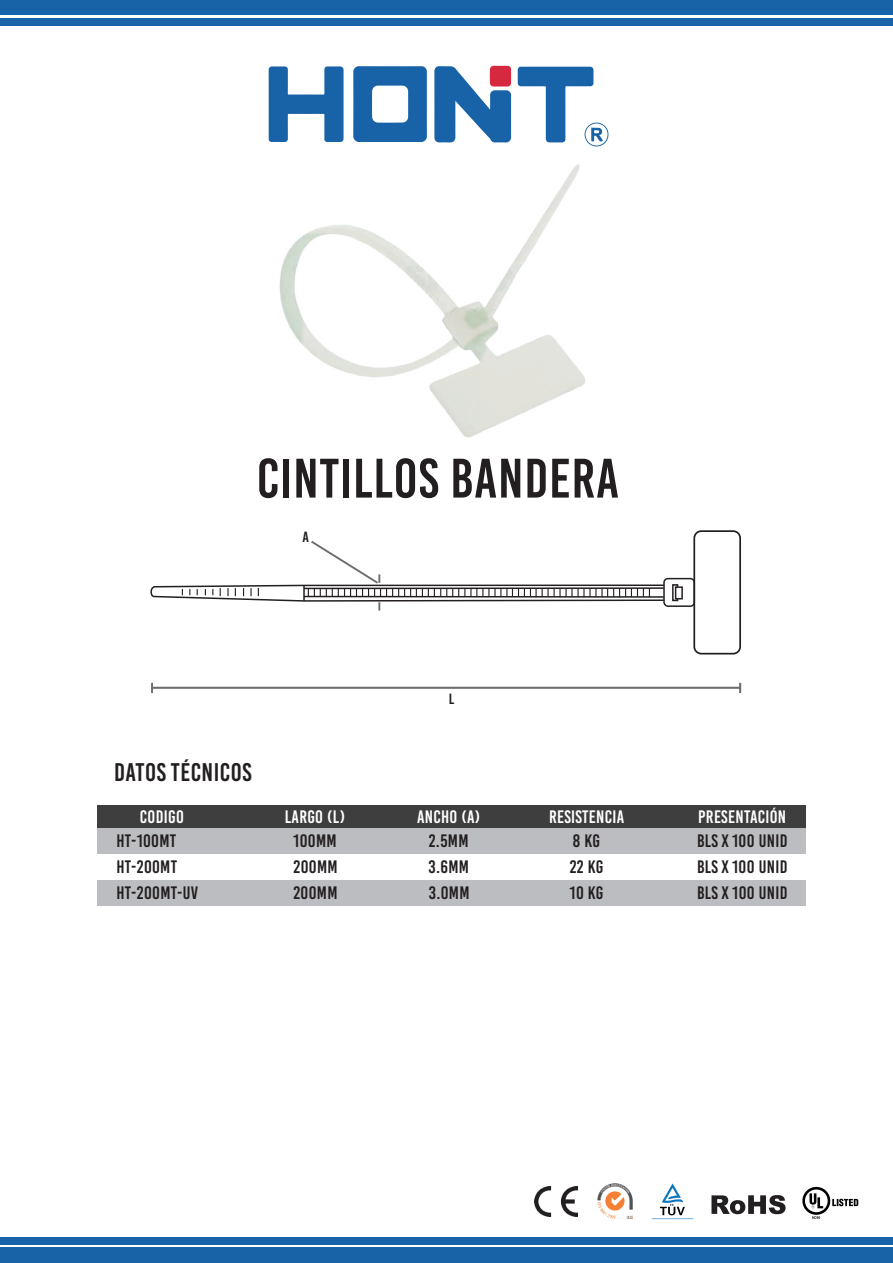
<style>
.page{position:relative;width:893px;height:1263px;background:#fff}
.page>*{position:absolute;margin:0;border:0;box-sizing:border-box;transform-origin:0 0}
.t1{font:55.5px "Bebas Kai";letter-spacing:.015em;color:#231f20}
.t2{font:25.5px "Bebas Kai";letter-spacing:.02em;color:#231f20}
.t3{font:18px/26px "Bebas Kai";letter-spacing:.02em;color:#231f20}
.t4{font:18px "Bebas Kai";letter-spacing:.02em;color:#fff}
.t5{font:14.85px "Bebas Kai";color:#231f20;scale:1.06 1}
</style>
<div class="page">
<img style="left:535px;top:1186px;width:42px;height:30px">
<svg style="left:652px;top:1183px;width:41px;height:37px"></svg>
<img style="left:597px;top:1183px;width:38px;height:37px">
<div style="left:0;top:0;width:893px;height:15px;background:#1863a7"></div>
<div style="left:0;top:18px;width:893px;height:7px;background:#1863a7"></div>
<div style="left:0;top:1248px;width:893px;height:15px;background:#1863a7"></div>
<div style="left:0;top:1237px;width:893px;height:8px;background:#1863a7"></div>
<svg style="left:353px;top:66px;width:74px;height:76px"></svg>
<svg style="left:269px;top:66px;width:75px;height:76px"></svg>
<svg style="left:434px;top:66px;width:77px;height:77px"></svg>
<svg style="left:518px;top:67px;width:91px;height:80px"></svg>
<div style="left:97px;top:828px;width:708px;height:26px;background:#bcbdc0"></div>
<div style="left:97px;top:805px;width:708px;height:23px;background:#3e3e3f"></div>
<div style="left:97px;top:880px;width:708px;height:26px;background:#bcbdc0"></div>
<svg style="left:711px;top:1195px;width:75px;height:19px"></svg>
<svg style="left:802px;top:1187px;width:56px;height:32px"></svg>
<hr style="left:152px;top:687px;width:588px;height:2px;background:#6c6d70">
<svg style="left:151px;top:683px;width:2px;height:10px"></svg>
<svg style="left:739px;top:683px;width:2px;height:10px"></svg>
<div style="left:663px;top:578px;width:32px;height:29px;border:2px solid #231f20;border-radius:4px"></div>
<div style="left:675px;top:586px;width:8px;height:13px;border:2px solid #231f20"></div>
<svg style="left:672px;top:584px;width:7px;height:18px"></svg>
<svg style="left:150px;top:541px;width:515px;height:69px"></svg>
<img style="left:279px;top:164px;width:306px;height:274px">
<div style="left:693px;top:530px;width:48px;height:124px;border:2px solid #231f20;border-radius:7px"></div>
<h1 class="t1" style="left:257px;top:449px;width:364px">CINTILLOS BANDERA</h1>
<p class="t5" style="left:302px;top:528px;width:8px">A</p>
<h2 class="t2" style="left:114px;top:759px;width:139px">DATOS TÉCNICOS</h2>
<p class="t4" style="left:140px;top:807px;width:45px">CODIGO</p>
<p class="t4" style="left:285px;top:807px;width:62px">LARGO (L)</p>
<p class="t3" style="left:116px;top:854px;width:62px">HT-200MT</p>
<p class="t3" style="left:116px;top:828px;width:61px">HT-100MT</p>
<p class="t3" style="left:293px;top:828px;width:46px">100MM<br>200MM</p>
<p class="t5" style="left:449px;top:691px;width:7px">L</p>
<p class="t4" style="left:417px;top:807px;width:65px">ANCHO (A)</p>
<p class="t3" style="left:429px;top:828px;width:41px">2.5MM</p>
<p class="t3" style="left:573px;top:828px;width:29px">8 KG</p>
<p class="t4" style="left:549px;top:807px;width:77px">RESISTENCIA</p>
<p class="t3" style="left:429px;top:854px;width:42px">3.6MM</p>
<p class="t3" style="left:570px;top:854px;width:35px">22 KG</p>
<p class="t4" style="left:698px;top:807px;width:89px">PRESENTACIÓN</p>
<p class="t3" style="left:697px;top:828px;width:92px">BLS X 100 UNID<br>BLS X 100 UNID</p>
<p class="t3" style="left:116px;top:880px;width:83px">HT-200MT-UV</p>
<p class="t3" style="left:293px;top:880px;width:46px">200MM</p>
<p class="t3" style="left:429px;top:880px;width:42px">3.0MM</p>
<p class="t3" style="left:570px;top:880px;width:35px">10 KG</p>
<p class="t3" style="left:697px;top:880px;width:92px">BLS X 100 UNID</p>
</div>
